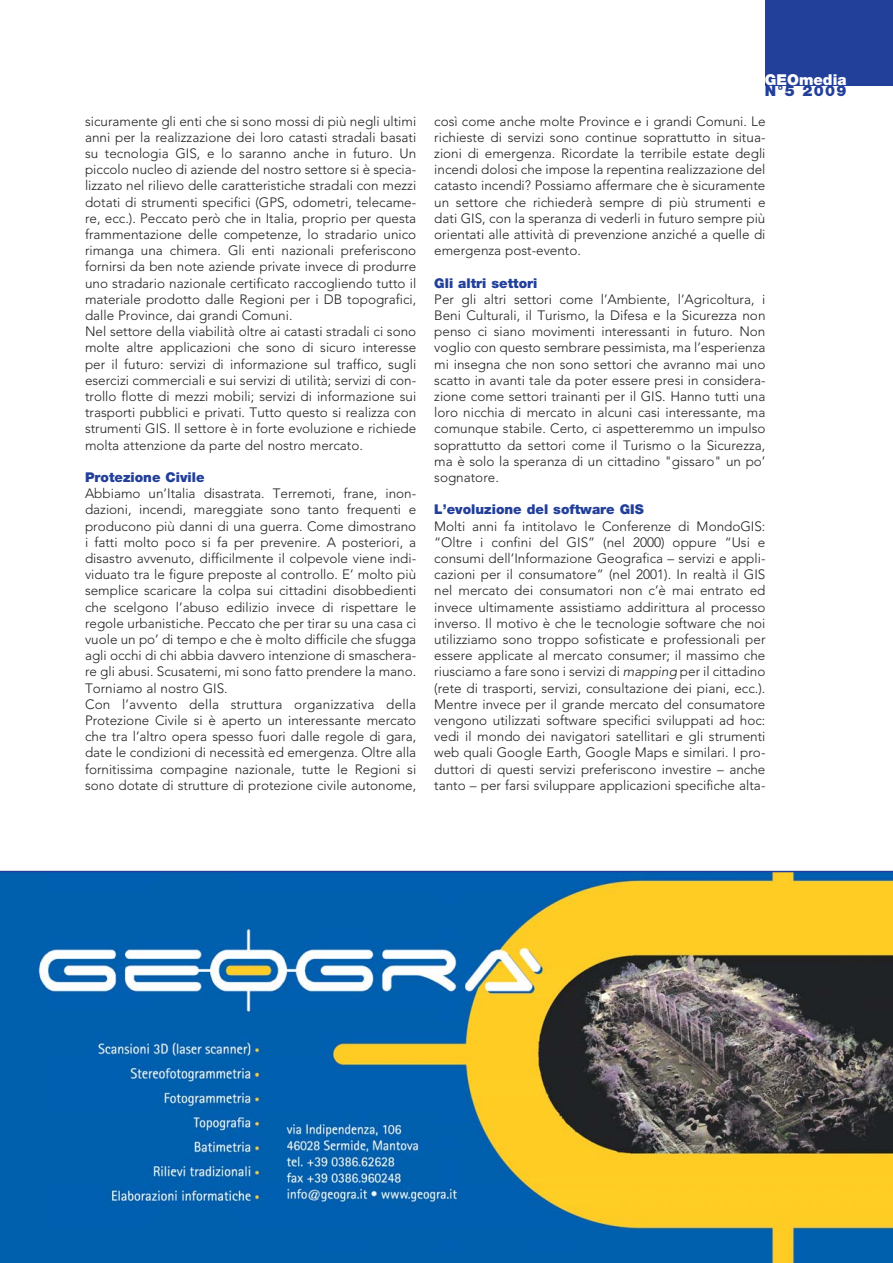
<style>
.page{position:relative;width:893px;height:1263px;background:#fff}
.page>*{position:absolute;margin:0;border:0;box-sizing:border-box;transform-origin:0 0}
.t1{font:900 15px "Helvetica Neue";color:#fff}
.t2{font:900 15px "Helvetica Neue";color:#223f9a}
.t3{font:300 13.5px/16.2px "Avenir";color:#231f20;text-align:justify}
.t4{font:900 13.5px "Helvetica Neue";color:#223f9a}
.s1{font-style:italic}
</style>
<div class="page">
<div style="left:765px;top:0;width:128px;height:85px;background:#223f9a"></div>
<img style="left:0;top:872px;width:893px;height:391px">
<hr style="left:0;top:871px;width:893px;height:1px;background:#223f9a">
<p class="t3" style="left:85px;top:114px;width:333px;text-align:left">sicuramente gli enti che si sono mossi di più negli ultimi anni per la realizzazione dei loro catasti stradali basati su tecnologia GIS, e lo saranno anche in futuro. Un piccolo nucleo di aziende del nostro settore si è specia&shy;lizzato nel rilievo delle caratteristiche stradali con mezzi dotati di strumenti specifici (GPS, odometri, telecame&shy;re, ecc.). Peccato però che in Italia, proprio per questa frammentazione delle competenze, lo stradario unico rimanga una chimera. Gli enti nazionali preferiscono fornirsi da ben note aziende private invece di produrre uno stradario nazionale certificato raccogliendo tutto il materiale prodotto dalle Regioni per i DB topografici, dalle Province, dai grandi Comuni.<br>Nel settore della viabilità oltre ai catasti stradali ci sono molte altre applicazioni che sono di sicuro interesse per il futuro: servizi di informazione sul traffico, sugli esercizi commerciali e sui servizi di utilità; servizi di con&shy;trollo flotte di mezzi mobili; servizi di informazione sui trasporti pubblici e privati. Tutto questo si realizza con strumenti GIS. Il settore è in forte evoluzione e richiede molta attenzione da parte del nostro mercato.</p>
<p class="t4" style="left:85px;top:472px;width:121px">Protezione Civile</p>
<p class="t3" style="left:85px;top:486px;width:333px;text-align:left">Abbiamo un’Italia disastrata. Terremoti, frane, inon&shy;dazioni, incendi, mareggiate sono tanto frequenti e producono più danni di una guerra. Come dimostrano i fatti molto poco si fa per prevenire. A posteriori, a disastro avvenuto, difficilmente il colpevole viene indi&shy;viduato tra le figure preposte al controllo. E’ molto più semplice scaricare la colpa sui cittadini disobbedienti che scelgono l’abuso edilizio invece di rispettare le regole urbanistiche. Peccato che per tirar su una casa ci vuole un po’ di tempo e che è molto difficile che sfugga agli occhi di chi abbia davvero intenzione di smaschera&shy;re gli abusi. Scusatemi, mi sono fatto prendere la mano.<br>Torniamo al nostro GIS.<br>Con l’avvento della struttura organizzativa della Protezione Civile si è aperto un interessante mercato che tra l’altro opera spesso fuori dalle regole di gara, date le condizioni di necessità ed emergenza. Oltre alla fornitissima compagine nazionale, tutte le Regioni si sono dotate di strutture di protezione civile autonome,</p>
<p class="t1" style="left:765px;top:74px;width:83px">GEOmedia</p>
<p class="t2" style="left:765px;top:85px;width:83px">N°5 2009</p>
<p class="t3" style="left:434px;top:114px;width:333px">così come anche molte Province e i grandi Comuni. Le richieste di servizi sono continue soprattutto in situa&shy;zioni di emergenza. Ricordate la terribile estate degli incendi dolosi che impose la repentina realizzazione del catasto incendi? Possiamo affermare che è sicuramente un settore che richiederà sempre di più strumenti e dati GIS, con la speranza di vederli in futuro sempre più orientati alle attività di prevenzione anziché a quelle di emergenza post-evento.</p>
<p class="t4" style="left:434px;top:278px;width:105px">Gli altri settori</p>
<p class="t3" style="left:434px;top:292px;width:333px">Per gli altri settori come l’Ambiente, l’Agricoltura, i Beni Culturali, il Turismo, la Difesa e la Sicurezza non penso ci siano movimenti interessanti in futuro. Non voglio con questo sembrare pessimista, ma l’esperienza mi insegna che non sono settori che avranno mai uno scatto in avanti tale da poter essere presi in considera&shy;zione come settori trainanti per il GIS. Hanno tutti una loro nicchia di mercato in alcuni casi interessante, ma comunque stabile. Certo, ci aspetteremmo un impulso soprattutto da settori come il Turismo o la Sicurezza, ma è solo la speranza di un cittadino "gissaro" un po’ sognatore.</p>
<p class="t4" style="left:434px;top:505px;width:211px">L’evoluzione del software GIS</p>
<p class="t3" style="left:434px;top:519px;width:333px">Molti anni fa intitolavo le Conferenze di MondoGIS: “Oltre i confini del GIS” (nel 2000) oppure “Usi e consumi dell’Informazione Geografica – servizi e appli&shy;cazioni per il consumatore” (nel 2001). In realtà il GIS nel mercato dei consumatori non c’è mai entrato ed invece ultimamente assistiamo addirittura al processo inverso. Il motivo è che le tecnologie software che noi utilizziamo sono troppo sofisticate e professionali per essere applicate al mercato consumer; il massimo che riusciamo a fare sono i servizi di <span class="s1">mapping</span> per il cittadino (rete di trasporti, servizi, consultazione dei piani, ecc.).<br>Mentre invece per il grande mercato del consumatore vengono utilizzati software specifici sviluppati ad hoc: vedi il mondo dei navigatori satellitari e gli strumenti web quali Google Earth, Google Maps e similari. I pro&shy;duttori di questi servizi preferiscono investire – anche tanto – per farsi sviluppare applicazioni specifiche alta-</p>
</div>
